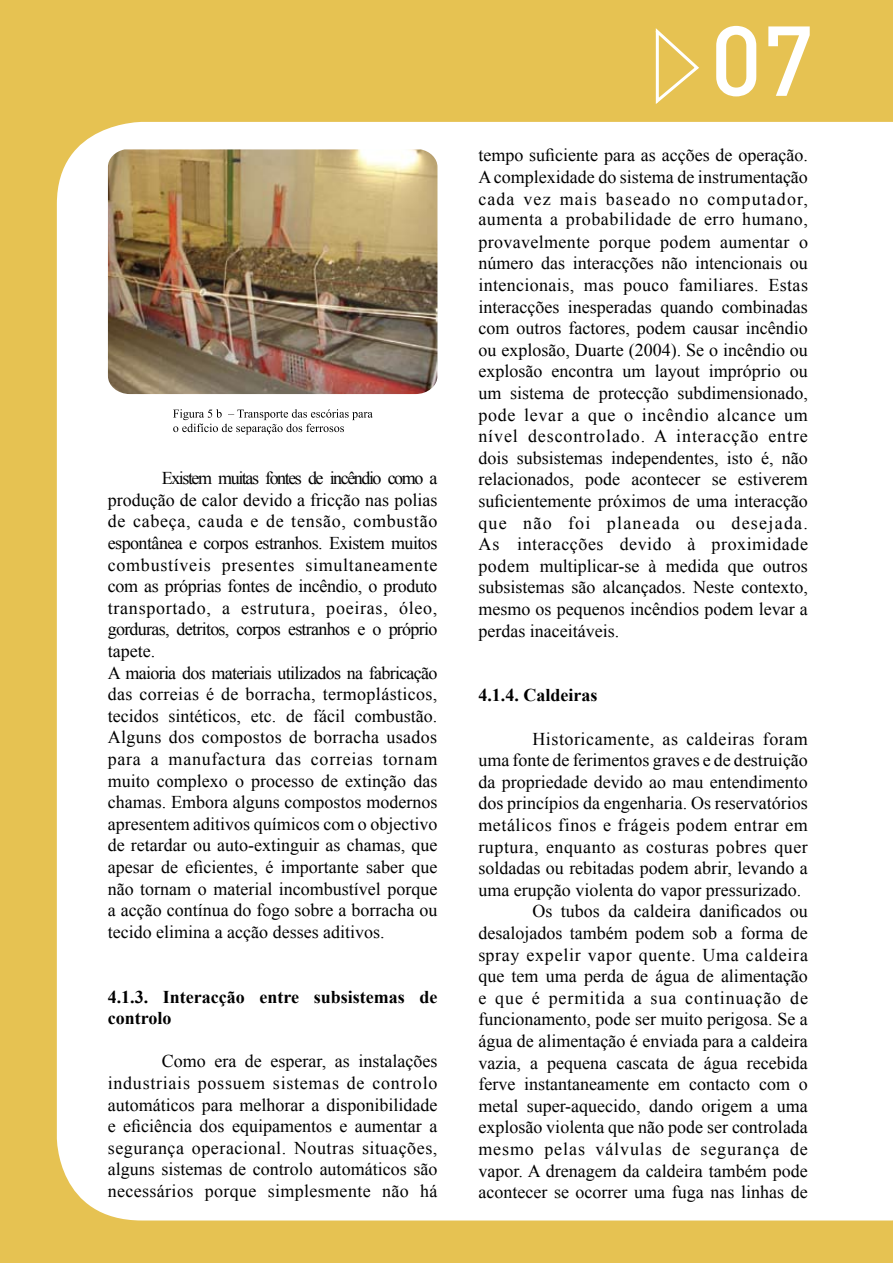
<style>
.page{position:relative;width:893px;height:1263px;background:#fff}
.page>*{position:absolute;margin:0;border:0;box-sizing:border-box;transform-origin:0 0}
.t1{font:500 97.5px "DIN";color:#fff}
.t2{font:18px/21.6px "Times New Roman";color:#000;text-align:justify}
.t3{font:18px "Times New Roman";letter-spacing:.03em;color:#000}
.t4{font:18px "Times New Roman";letter-spacing:.05em;color:#000}
.t5{font:700 18px/21.6px "Times New Roman";color:#000}
.t6{font:18px "Times New Roman";letter-spacing:.04em;color:#000}
</style>
<div class="page">
<div style="left:14px;top:0;width:879px;height:1263px;background:#e6c252"></div>
<div style="left:57px;top:122px;width:836px;height:1098px;background:#fff"></div>
<div style="left:1px;top:0;width:22px;height:1263px;background:#e6c252"></div>
<img style="left:108px;top:149px;width:329px;height:245px">
<svg style="left:173px;top:409px;width:200px;height:25px;background:#dadada"></svg>
<svg style="left:655px;top:28px;width:44px;height:76px"></svg>
<p class="t2" style="left:108px;top:467px;width:331px;text-align:left;text-indent:54px">Existem muitas fontes de incêndio como a produção de calor devido a fricção nas polias de cabeça, cauda e de tensão, combustão espontânea e corpos estranhos. Existem muitos combustíveis presentes simultaneamente com as próprias fontes de incêndio, o produto transportado, a estrutura, poeiras, óleo, gorduras, detritos, corpos estranhos e o próprio tapete.<br>A maioria dos materiais utilizados na fabricação das correias é de borracha, termoplásticos, tecidos sintéticos, etc. de fácil combustão.<br>Alguns dos compostos de borracha usados para a manufactura das correias tornam muito complexo o processo de extinção das chamas. Embora alguns compostos modernos apresentem aditivos químicos com o objectivo de retardar ou auto-extinguir as chamas, que apesar de eficientes, é importante saber que não tornam o material incombustível porque a acção contínua do fogo sobre a borracha ou tecido elimina a acção desses aditivos.</p>
<p class="t5" style="left:108px;top:985px;width:331px">4.1.3. Interacção entre subsistemas de controlo</p>
<p class="t2" style="left:108px;top:1050px;width:331px;text-indent:54px">Como era de esperar, as instalações industriais possuem sistemas de controlo automáticos para melhorar a disponibilidade e eficiência dos equipamentos e aumentar a segurança operacional. Noutras situações, alguns sistemas de controlo automáticos são necessários porque simplesmente não há</p>
<h1 class="t1" style="left:710px;top:-2px;width:105px">07</h1>
<p class="t2" style="left:478px;top:144px;width:331px;line-height:21.1px">tempo suficiente para as acções de operação.<br>A complexidade do sistema de instrumentação cada vez mais baseado no computador, aumenta a probabilidade de erro humano,</p>
<p class="t2" style="left:478px;top:231px;width:331px">provavelmente porque podem aumentar o número das interacções não intencionais ou intencionais, mas pouco familiares. Estas interacções inesperadas quando combinadas com outros factores, podem causar incêndio ou explosão, Duarte (2004). Se o incêndio ou explosão encontra um layout impróprio ou um sistema de protecção subdimensionado, pode levar a que o incêndio alcance um nível descontrolado. A interacção entre dois subsistemas independentes, isto é, não relacionados, pode acontecer se estiverem suficientemente próximos de uma interacção que não foi planeada ou desejada.<br>As interacções devido à proximidade podem multiplicar-se à medida que outros subsistemas são alcançados. Neste contexto, mesmo os pequenos incêndios podem levar a perdas inaceitáveis.</p>
<p class="t5" style="left:478px;top:684px;width:120px">4.1.4. Caldeiras</p>
<p class="t3" style="left:532px;top:726px;width:277px">Historicamente, as caldeiras foram</p>
<p class="t2" style="left:478px;top:749px;width:331px">uma fonte de ferimentos graves e de destruição</p>
<p class="t2" style="left:478px;top:771px;width:331px">da propriedade devido ao mau entendimento</p>
<p class="t2" style="left:478px;top:792px;width:331px">dos princípios da engenharia. Os reservatórios</p>
<p class="t3" style="left:478px;top:813px;width:331px">metálicos finos e frágeis podem entrar em</p>
<p class="t3" style="left:478px;top:834px;width:331px">ruptura, enquanto as costuras pobres quer</p>
<p class="t2" style="left:478px;top:857px;width:331px">soldadas ou rebitadas podem abrir, levando a</p>
<p class="t2" style="left:478px;top:879px;width:324px">uma erupção violenta do vapor pressurizado.</p>
<p class="t2" style="left:532px;top:900px;width:277px">Os tubos da caldeira danificados ou</p>
<p class="t2" style="left:478px;top:922px;width:331px">desalojados também podem sob a forma de</p>
<p class="t6" style="left:478px;top:942px;width:331px">spray expelir vapor quente. Uma caldeira</p>
<p class="t2" style="left:478px;top:965px;width:331px">que tem uma perda de água de alimentação</p>
<p class="t4" style="left:478px;top:986px;width:331px">e que é permitida a sua continuação de</p>
<p class="t2" style="left:478px;top:1008px;width:331px">funcionamento, pode ser muito perigosa. Se a</p>
<p class="t2" style="left:478px;top:1030px;width:331px">água de alimentação é enviada para a caldeira</p>
<p class="t2" style="left:478px;top:1051px;width:331px">vazia, a pequena cascata de água recebida</p>
<p class="t2" style="left:478px;top:1073px;width:331px">ferve instantaneamente em contacto com o</p>
<p class="t2" style="left:478px;top:1095px;width:331px">metal super-aquecido, dando origem a uma</p>
<p class="t2" style="left:478px;top:1116px;width:331px">explosão violenta que não pode ser controlada</p>
<p class="t4" style="left:478px;top:1137px;width:331px">mesmo pelas válvulas de segurança de</p>
<p class="t2" style="left:478px;top:1159px;width:331px">vapor. A drenagem da caldeira também pode</p>
<p class="t2" style="left:478px;top:1181px;width:331px">acontecer se ocorrer uma fuga nas linhas de</p>
</div>
